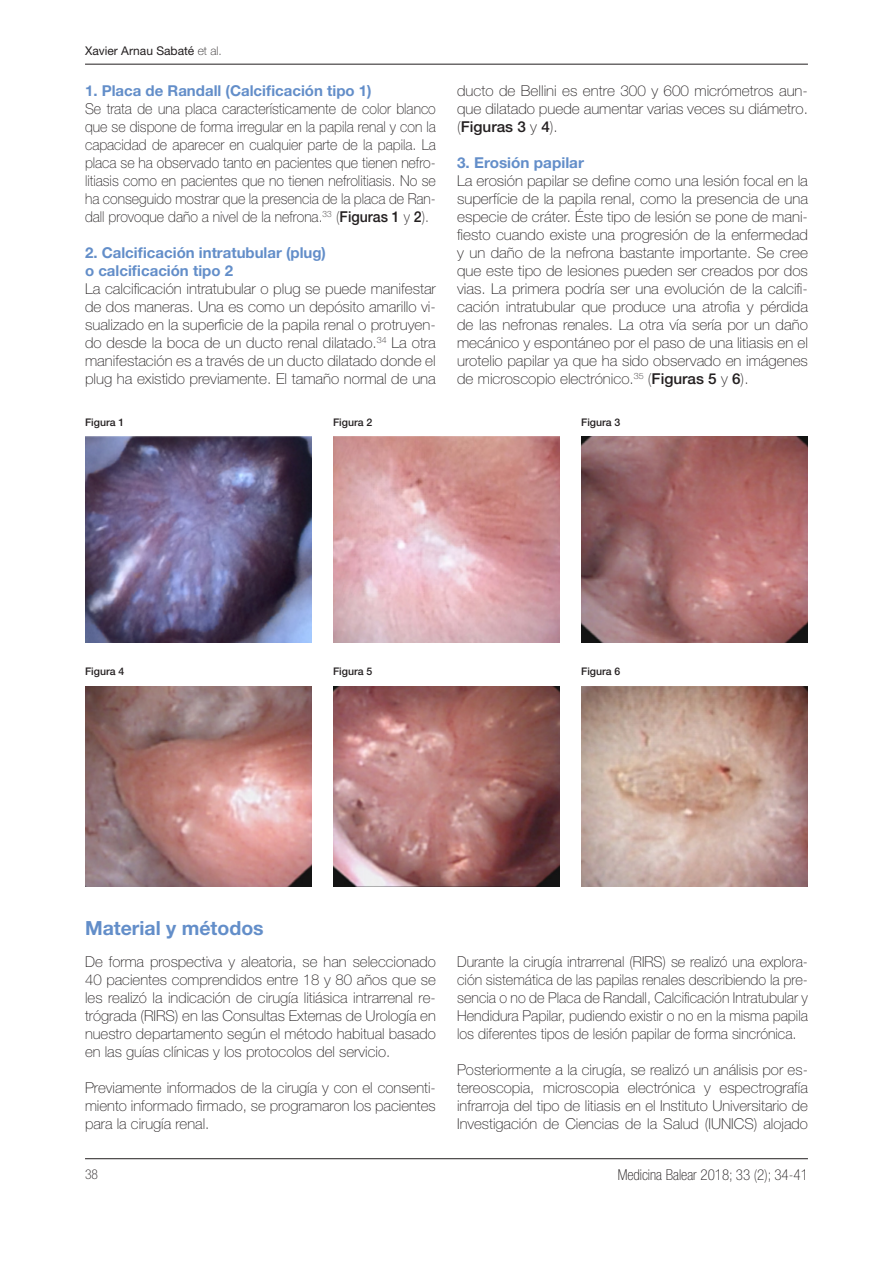
<style>
.page{position:relative;width:893px;height:1263px;background:#fff}
.page>*{position:absolute;margin:0;border:0;box-sizing:border-box;transform-origin:0 0}
.t1{font:700 19.5px "Helvetica Neue LT Std";color:#638ec9}
.t2{font:100 15px/18px "Helvetica Neue LT Std";color:#231f20;text-align:justify}
.t3{font:100 15px/18px "Helvetica Neue LT Std";color:#231f20;text-align:justify;scale:.94 1}
.t4{font:100 15px/18px "Helvetica Neue LT Std";color:#231f20;text-align:justify;scale:.96 1}
.t5{font:700 15px "Helvetica Neue LT Std";color:#638ec9}
.t6{font:100 condensed 15px "Helvetica Neue LT Std";color:#231f20}
.t7{font:100 condensed 13.5px "Helvetica Neue LT Std";color:#231f20}
.t8{font:12px "Helvetica Neue LT Std";color:#231f20}
.t9{font:500 10.5px "Helvetica Neue LT Std";color:#231f20}
.s1{font-weight:100}
.s2{font-weight:500}
</style>
<div class="page">
<hr style="left:85px;top:1158px;width:723px;height:1px;background:#231f20">
<hr style="left:85px;top:64px;width:723px;height:1px;background:#231f20">
<img style="left:85px;top:437px;width:227px;height:206px">
<img style="left:581px;top:437px;width:227px;height:206px">
<img style="left:333px;top:686px;width:227px;height:200px">
<img style="left:581px;top:686px;width:227px;height:200px">
<img style="left:333px;top:437px;width:227px;height:206px">
<img style="left:85px;top:686px;width:227px;height:200px">
<p class="t8" style="left:85px;top:44px;width:138px">Xavier Arnau Sabaté <span class="s1">et al.</span></p>
<p class="t5" style="left:85px;top:81px;width:288px">1. Placa de Randall (Calcificación tipo 1)</p>
<p class="t3" style="left:85px;top:99px;width:375px">Se trata de una placa característicamente de color blanco que se dispone de forma irregular en la papila renal y con la capacidad de aparecer en cualquier parte de la papila. La placa se ha observado tanto en pacientes que tienen nefro&shy;litiasis como en pacientes que no tienen nefrolitiasis. No se ha conseguido mostrar que la presencia de la placa de Ran&shy;dall provoque daño a nivel de la nefrona.<sup>33</sup> (<span class="s2">Figuras 1</span> y <span class="s2">2</span>).</p>
<p class="t5" style="left:85px;top:243px;width:243px">2. Calcificación intratubular (plug)</p>
<p class="t5" style="left:85px;top:261px;width:149px">o calcificación tipo 2</p>
<p class="t2" style="left:85px;top:279px;width:352px">La calcificación intratubular o plug se puede manifestar de dos maneras. Una es como un depósito amarillo vi&shy;sualizado en la superficie de la papila renal o protruyen&shy;do desde la boca de un ducto renal dilatado.<sup>34</sup> La otra manifestación es a través de un ducto dilatado donde el plug ha existido previamente. El tamaño normal de una</p>
<p class="t2" style="left:457px;top:81px;width:352px">ducto de Bellini es entre 300 y 600 micrómetros aun&shy;que dilatado puede aumentar varias veces su diámetro. (<span class="s2">Figuras 3</span> y <span class="s2">4</span>).</p>
<p class="t5" style="left:457px;top:153px;width:128px">3. Erosión papilar</p>
<p class="t2" style="left:457px;top:171px;width:352px">La erosión papilar se define como una lesión focal en la superfície de la papila renal, como la presencia de una especie de cráter. Éste tipo de lesión se pone de mani&shy;fiesto cuando existe una progresión de la enfermedad y un daño de la nefrona bastante importante. Se cree que este tipo de lesiones pueden ser creados por dos vias. La primera podría ser una evolución de la calcifi&shy;cación intratubular que produce una atrofia y pérdida de las nefronas renales. La otra vía sería por un daño mecánico y espontáneo por el paso de una litiasis en el urotelio papilar ya que ha sido observado en imágenes de microscopio electrónico.<sup>35</sup> (<span class="s2">Figuras 5</span> y <span class="s2">6</span>).</p>
<p class="t9" style="left:85px;top:416px;width:41px">Figura 1</p>
<p class="t9" style="left:581px;top:416px;width:41px">Figura 3</p>
<p class="t9" style="left:333px;top:416px;width:41px">Figura 2</p>
<p class="t9" style="left:85px;top:665px;width:41px">Figura 4</p>
<p class="t9" style="left:333px;top:665px;width:41px">Figura 5</p>
<p class="t9" style="left:581px;top:665px;width:41px">Figura 6</p>
<p class="t1" style="left:85px;top:916px;width:180px">Material y métodos</p>
<p class="t2" style="left:85px;top:952px;width:352px">De forma prospectiva y aleatoria, se han seleccionado 40 pacientes comprendidos entre 18 y 80 años que se les realizó la indicación de cirugía litiásica intrarrenal re&shy;trógrada (RIRS) en las Consultas Externas de Urología en nuestro departamento según el método habitual basado en las guías clínicas y los protocolos del servicio.</p>
<p class="t2" style="left:85px;top:1078px;width:352px">Previamente informados de la cirugía y con el consenti&shy;miento informado firmado, se programaron los pacientes para la cirugía renal.</p>
<p class="t4" style="left:457px;top:952px;width:367px">Durante la cirugía intrarrenal (RIRS) se realizó una explora&shy;ción sistemática de las papilas renales describiendo la pre&shy;sencia o no de Placa de Randall, Calcificación Intratubular y Hendidura Papilar, pudiendo existir o no en la misma papila los diferentes tipos de lesión papilar de forma sincrónica.</p>
<p class="t2" style="left:457px;top:1060px;width:352px">Posteriormente a la cirugía, se realizó un análisis por es&shy;tereoscopia, microscopia electrónica y espectrografía infrarroja del tipo de litiasis en el Instituto Universitario de Investigación de Ciencias de la Salud (IUNICS) alojado</p>
<p class="t7" style="left:85px;top:1167px;width:14px">38</p>
<p class="t6" style="left:618px;top:1166px;width:192px">Medicina Balear 2018; 33 (2); 34-41</p>
</div>
